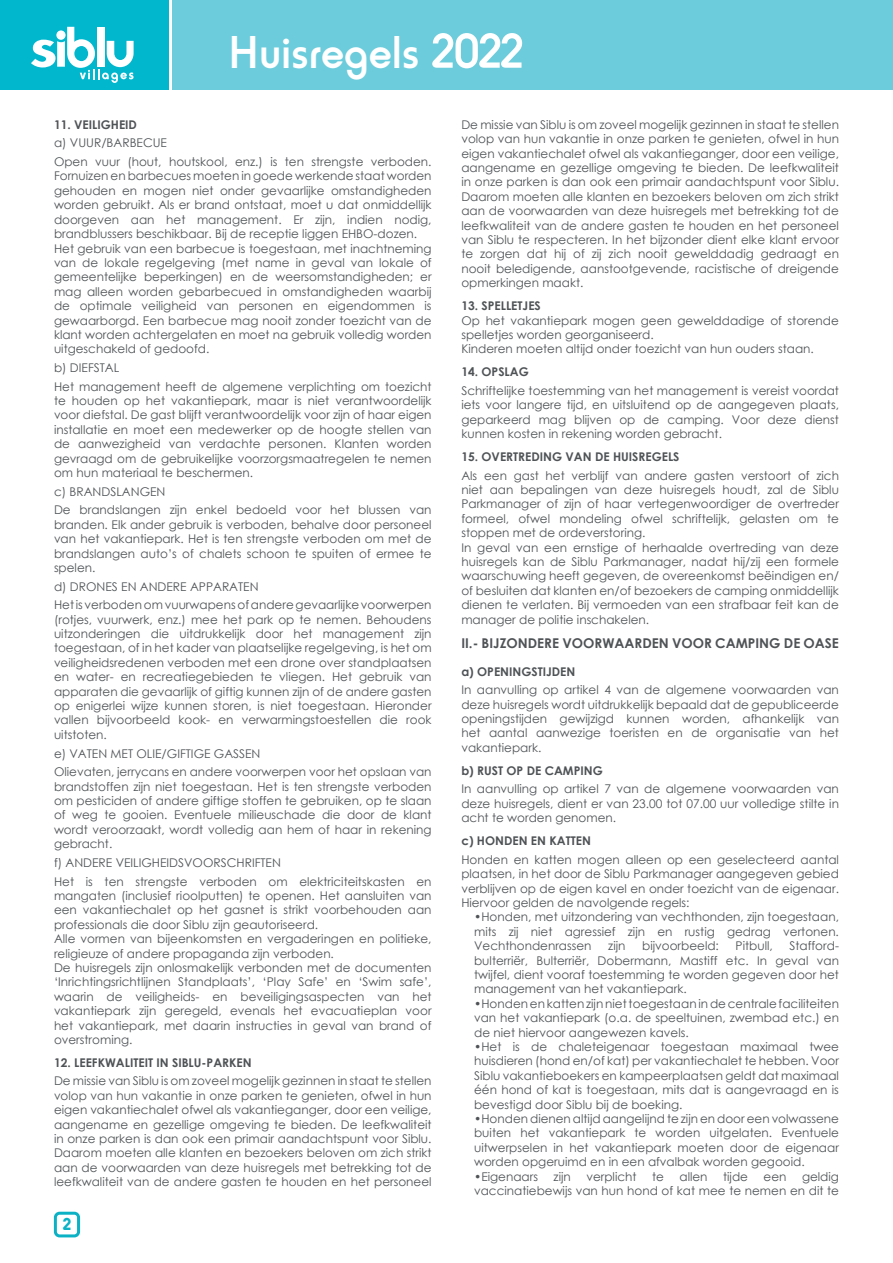
<style>
.page{position:relative;width:893px;height:1263px;background:#fff}
.page>*{position:absolute;margin:0;border:0;box-sizing:border-box;transform-origin:0 0}
.t1{font:500 48px "Horatio LT";color:#fff}
.t2{font:700 18px "Horatio LT";color:#0bb1c5}
.t3{font:700 13.5px "Century Gothic";color:#4f5356}
.t4{font:12px/14.4px "Century Gothic";color:#4f5356;text-align:justify}
.t5{font:700 12px "Century Gothic";color:#4f5356}
.s1{font-size:51px}
</style>
<div class="page">
<div style="left:0;top:0;width:169px;height:89px;background:#00b7ce"></div>
<div style="left:172px;top:0;width:721px;height:89px;background:#6cccdc"></div>
<svg style="left:31px;top:27px;width:103px;height:56px"></svg>
<div style="left:54px;top:1212px;width:26px;height:25px;border:3px solid #0bb1c5;border-radius:4px"></div>
<p class="t1" style="left:229px;top:25px;width:296px">Huisregels <span class="s1">2022</span></p>
<p class="t5" style="left:54px;top:115px;width:85px">11. VEILIGHEID</p>
<p class="t4" style="left:54px;top:136px;width:115px">a) VUUR/BARBECUE</p>
<p class="t4" style="left:54px;top:154px;width:379px">Open vuur (hout, houtskool, enz.) is ten strengste verboden.<br>Fornuizen en barbecues moeten in goede werkende staat worden gehouden en mogen niet onder gevaarlijke omstandigheden worden gebruikt. Als er brand ontstaat, moet u dat onmiddellijk doorgeven aan het management. Er zijn, indien nodig, brandblussers beschikbaar. Bij de receptie liggen EHBO-dozen.</p>
<p class="t4" style="left:54px;top:241px;width:379px">Het gebruik van een barbecue is toegestaan, met inachtneming van de lokale regelgeving (met name in geval van lokale of gemeentelijke beperkingen) en de weersomstandigheden; er mag alleen worden gebarbecued in omstandigheden waarbij de optimale veiligheid van personen en eigendommen is gewaarborgd. Een barbecue mag nooit zonder toezicht van de klant worden achtergelaten en moet na gebruik volledig worden uitgeschakeld of gedoofd.</p>
<p class="t4" style="left:54px;top:360px;width:67px">b) DIEFSTAL</p>
<p class="t4" style="left:54px;top:379px;width:379px">Het management heeft de algemene verplichting om toezicht te houden op het vakantiepark, maar is niet verantwoordelijk voor diefstal. De gast blijft verantwoordelijk voor zijn of haar eigen installatie en moet een medewerker op de hoogte stellen van de aanwezigheid van verdachte personen. Klanten worden gevraagd om de gebruikelijke voorzorgsmaatregelen te nemen om hun materiaal te beschermen.</p>
<p class="t4" style="left:54px;top:484px;width:113px">c) BRANDSLANGEN</p>
<p class="t4" style="left:54px;top:503px;width:379px">De brandslangen zijn enkel bedoeld voor het blussen van branden. Elk ander gebruik is verboden, behalve door personeel van het vakantiepark. Het is ten strengste verboden om met de brandslangen auto’s of chalets schoon te spuiten of ermee te spelen.</p>
<p class="t4" style="left:54px;top:579px;width:206px">d) DRONES EN ANDERE APPARATEN</p>
<p class="t4" style="left:54px;top:597px;width:379px">Het is verboden om vuurwapens of andere gevaarlijke voorwerpen (rotjes, vuurwerk, enz.) mee het park op te nemen. Behoudens uitzonderingen die uitdrukkelijk door het management zijn toegestaan, of in het kader van plaatselijke regelgeving, is het om veiligheidsredenen verboden met een drone over standplaatsen en water- en recreatiegebieden te vliegen. Het gebruik van apparaten die gevaarlijk of giftig kunnen zijn of de andere gasten op enigerlei wijze kunnen storen, is niet toegestaan. Hieronder vallen bijvoorbeeld kook- en verwarmingstoestellen die rook uitstoten.</p>
<p class="t4" style="left:54px;top:746px;width:208px">e) VATEN MET OLIE/GIFTIGE GASSEN</p>
<p class="t4" style="left:54px;top:764px;width:379px">Olievaten, jerrycans en andere voorwerpen voor het opslaan van brandstoffen zijn niet toegestaan. Het is ten strengste verboden om pesticiden of andere giftige stoffen te gebruiken, op te slaan of weg te gooien. Eventuele milieuschade die door de klant wordt veroorzaakt, wordt volledig aan hem of haar in rekening gebracht.</p>
<p class="t4" style="left:54px;top:855px;width:228px">f) ANDERE VEILIGHEIDSVOORSCHRIFTEN</p>
<p class="t4" style="left:54px;top:874px;width:379px">Het is ten strengste verboden om elektriciteitskasten en mangaten (inclusief rioolputten) te openen. Het aansluiten van een vakantiechalet op het gasnet is strikt voorbehouden aan professionals die door Siblu zijn geautoriseerd.</p>
<p class="t4" style="left:54px;top:931px;width:379px">Alle vormen van bijeenkomsten en vergaderingen en politieke, religieuze of andere propaganda zijn verboden.</p>
<p class="t4" style="left:54px;top:960px;width:379px">De huisregels zijn onlosmakelijk verbonden met de documenten ‘Inrichtingsrichtlijnen Standplaats’, ‘Play Safe’ en ‘Swim safe’, waarin de veiligheids- en beveiligingsaspecten van het vakantiepark zijn geregeld, evenals het evacuatieplan voor het vakantiepark, met daarin instructies in geval van brand of overstroming.</p>
<p class="t5" style="left:54px;top:1053px;width:199px">12. LEEFKWALITEIT IN SIBLU-PARKEN</p>
<p class="t4" style="left:54px;top:1074px;width:379px">De missie van Siblu is om zoveel mogelijk gezinnen in staat te stellen volop van hun vakantie in onze parken te genieten, ofwel in hun eigen vakantiechalet ofwel als vakantieganger, door een veilige, aangename en gezellige omgeving te bieden. De leefkwaliteit in onze parken is dan ook een primair aandachtspunt voor Siblu.<br>Daarom moeten alle klanten en bezoekers beloven om zich strikt aan de voorwaarden van deze huisregels met betrekking tot de</p>
<p class="t4" style="left:54px;top:1174px;width:379px">leefkwaliteit van de andere gasten te houden en het personeel</p>
<p class="t2" style="left:63px;top:1214px;width:10px">2</p>
<p class="t4" style="left:461px;top:117px;width:379px">De missie van Siblu is om zoveel mogelijk gezinnen in staat te stellen volop van hun vakantie in onze parken te genieten, ofwel in hun eigen vakantiechalet ofwel als vakantieganger, door een veilige, aangename en gezellige omgeving te bieden. De leefkwaliteit in onze parken is dan ook een primair aandachtspunt voor Siblu.<br>Daarom moeten alle klanten en bezoekers beloven om zich strikt aan de voorwaarden van deze huisregels met betrekking tot de leefkwaliteit van de andere gasten te houden en het personeel van Siblu te respecteren. In het bijzonder dient elke klant ervoor te zorgen dat hij of zij zich nooit gewelddadig gedraagt en nooit beledigende, aanstootgevende, racistische of dreigende opmerkingen maakt.</p>
<p class="t5" style="left:461px;top:297px;width:81px">13. SPELLETJES</p>
<p class="t4" style="left:461px;top:313px;width:379px">Op het vakantiepark mogen geen gewelddadige of storende spelletjes worden georganiseerd.</p>
<p class="t4" style="left:461px;top:342px;width:354px">Kinderen moeten altijd onder toezicht van hun ouders staan.</p>
<p class="t5" style="left:461px;top:363px;width:69px">14. OPSLAG</p>
<p class="t4" style="left:461px;top:383px;width:379px">Schriftelijke toestemming van het management is vereist voordat iets voor langere tijd, en uitsluitend op de aangegeven plaats, geparkeerd mag blijven op de camping. Voor deze dienst kunnen kosten in rekening worden gebracht.</p>
<p class="t5" style="left:461px;top:447px;width:220px">15. OVERTREDING VAN DE HUISREGELS</p>
<p class="t4" style="left:461px;top:468px;width:379px">Als een gast het verblijf van andere gasten verstoort of zich niet aan bepalingen van deze huisregels houdt, zal de Siblu Parkmanager of zijn of haar vertegenwoordiger de overtreder formeel, ofwel mondeling ofwel schriftelijk, gelasten om te stoppen met de ordeverstoring.</p>
<p class="t4" style="left:461px;top:540px;width:379px">In geval van een ernstige of herhaalde overtreding van deze huisregels kan de Siblu Parkmanager, nadat hij/zij een formele waarschuwing heeft gegeven, de overeenkomst beëindigen en/ of besluiten dat klanten en/of bezoekers de camping onmiddellijk dienen te verlaten. Bij vermoeden van een strafbaar feit kan de manager de politie inschakelen.</p>
<p class="t3" style="left:461px;top:633px;width:379px">II.- BIJZONDERE VOORWAARDEN VOOR CAMPING DE OASE</p>
<p class="t5" style="left:461px;top:662px;width:115px">a) OPENINGSTIJDEN</p>
<p class="t4" style="left:461px;top:682px;width:379px">In aanvulling op artikel 4 van de algemene voorwaarden van deze huisregels wordt uitdrukkelijk bepaald dat de gepubliceerde openingstijden gewijzigd kunnen worden, afhankelijk van het aantal aanwezige toeristen en de organisatie van het vakantiepark.</p>
<p class="t5" style="left:461px;top:761px;width:143px">b) RUST OP DE CAMPING</p>
<p class="t4" style="left:461px;top:782px;width:379px">In aanvulling op artikel 7 van de algemene voorwaarden van deze huisregels, dient er van 23.00 tot 07.00 uur volledige stilte in acht te worden genomen.</p>
<p class="t5" style="left:461px;top:831px;width:131px">c) HONDEN EN KATTEN</p>
<p class="t4" style="left:461px;top:852px;width:379px">Honden en katten mogen alleen op een geselecteerd aantal plaatsen, in het door de Siblu Parkmanager aangegeven gebied verblijven op de eigen kavel en onder toezicht van de eigenaar.<br>Hiervoor gelden de navolgende regels:</p>
<p class="t4" style="left:474px;top:909px;width:366px">•Honden, met uitzondering van vechthonden, zijn toegestaan, mits zij niet agressief zijn en rustig gedrag vertonen.<br>Vechthondenrassen</p>
<p class="t4" style="left:474px;top:938px;width:366px;text-indent:315px">Stafford&shy;bulterriër, Bulterriër, Dobermann, Mastiff etc. In geval van twijfel, dient vooraf toestemming te worden gegeven door het management van het vakantiepark.</p>
<p class="t4" style="left:474px;top:996px;width:366px">•Honden en katten zijn niet toegestaan in de centrale faciliteiten van het vakantiepark (o.a. de speeltuinen, zwembad etc.) en de niet hiervoor aangewezen kavels.</p>
<p class="t4" style="left:474px;top:1039px;width:366px">•Het is de chaleteigenaar toegestaan maximaal twee huisdieren (hond en/of kat) per vakantiechalet te hebben. Voor Siblu vakantieboekers en kampeerplaatsen geldt dat maximaal één hond of kat is toegestaan, mits dat is aangevraagd en is bevestigd door Siblu bij de boeking.</p>
<p class="t4" style="left:474px;top:1111px;width:366px">•Honden dienen altijd aangelijnd te zijn en door een volwassene buiten het vakantiepark te worden uitgelaten. Eventuele uitwerpselen in het vakantiepark moeten door de eigenaar worden opgeruimd en in een afvalbak worden gegooid.</p>
<p class="t4" style="left:474px;top:1169px;width:65px">•Eigenaars</p>
<p class="t4" style="left:554px;top:1169px;width:19px">zijn</p>
<p class="t4" style="left:586px;top:1169px;width:52px">verplicht</p>
<p class="t4" style="left:652px;top:1169px;width:13px">te</p>
<p class="t4" style="left:679px;top:1169px;width:30px">allen</p>
<p class="t4" style="left:723px;top:1169px;width:26px">tijde</p>
<p class="t4" style="left:764px;top:1169px;width:24px">een</p>
<p class="t4" style="left:608px;top:938px;width:19px">zijn</p>
<p class="t4" style="left:642px;top:938px;width:78px">bijvoorbeeld:</p>
<p class="t4" style="left:736px;top:938px;width:39px">Pitbull,</p>
<p class="t4" style="left:474px;top:1169px;width:366px;text-align:right">geldig<br>vaccinatiebewijs van hun hond of kat mee te nemen en dit te</p>
</div>
